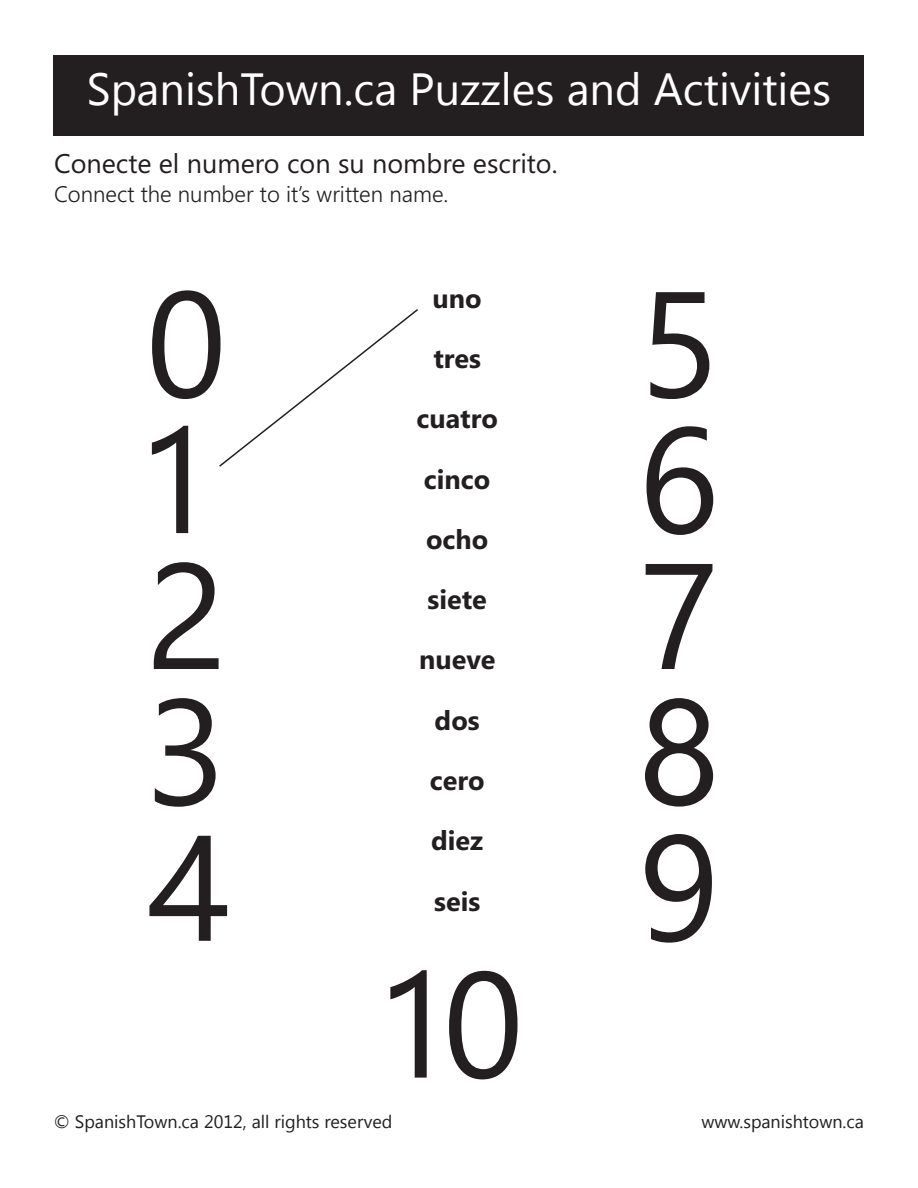
<style>
.page{position:relative;width:918px;height:1188px;background:#fff}
.page>*{position:absolute;margin:0;border:0;box-sizing:border-box;transform-origin:0 0}
.t1{font:150px "Segoe WP";color:#231f20}
.t2{font:45px "Segoe UI";color:#fff}
.t3{font:700 27px "Segoe WP";color:#231f20}
.t4{font:27px "Segoe WP";color:#231f20}
.t5{font:300 22.5px "Segoe WP";color:#231f20}
.Copyright{font:18px "Segoe UI";color:#231f20}
</style>
<div class="page">
<svg style="left:219px;top:309px;width:199px;height:158px"></svg>
<div style="left:54px;top:55px;width:810px;height:81px;background:#231f20"></div>
<p class="t2" style="left:87px;top:58px;width:746px">SpanishTown.ca Puzzles and Activities</p>
<p class="t4" style="left:54px;top:145px;width:505px">Conecte el numero con su nombre escrito.</p>
<p class="t5" style="left:54px;top:179px;width:396px">Connect the number to it’s written name.</p>
<p class="t1" style="left:146px;top:241px;width:82px">0</p>
<p class="t1" style="left:146px;top:377px;width:60px">1</p>
<p class="t1" style="left:146px;top:513px;width:82px">2</p>
<p class="t1" style="left:146px;top:649px;width:82px">3</p>
<p class="t1" style="left:146px;top:785px;width:86px">4</p>
<p class="t3" style="left:433px;top:279px;width:51px">uno</p>
<p class="t3" style="left:433px;top:339px;width:49px">tres</p>
<p class="t3" style="left:416px;top:400px;width:83px">cuatro</p>
<p class="t3" style="left:424px;top:460px;width:68px">cinco</p>
<p class="t3" style="left:426px;top:520px;width:64px">ocho</p>
<p class="t3" style="left:428px;top:580px;width:61px">siete</p>
<p class="t3" style="left:419px;top:641px;width:78px">nueve</p>
<p class="t3" style="left:435px;top:701px;width:47px">dos</p>
<p class="t3" style="left:430px;top:761px;width:56px">cero</p>
<p class="t3" style="left:431px;top:822px;width:53px">diez</p>
<p class="t3" style="left:434px;top:882px;width:48px">seis</p>
<p class="t1" style="left:384px;top:922px;width:141px">10</p>
<p class="t1" style="left:638px;top:241px;width:82px">5</p>
<p class="t1" style="left:638px;top:377px;width:82px">6</p>
<p class="t1" style="left:638px;top:513px;width:82px">7</p>
<p class="t1" style="left:638px;top:649px;width:82px">8</p>
<p class="t1" style="left:638px;top:785px;width:82px">9</p>
<p class="Copyright" style="left:54px;top:1109px;width:340px">© SpanishTown.ca 2012, all rights reserved</p>
<p class="Copyright" style="left:701px;top:1109px;width:164px">www.spanishtown.ca</p>
</div>
